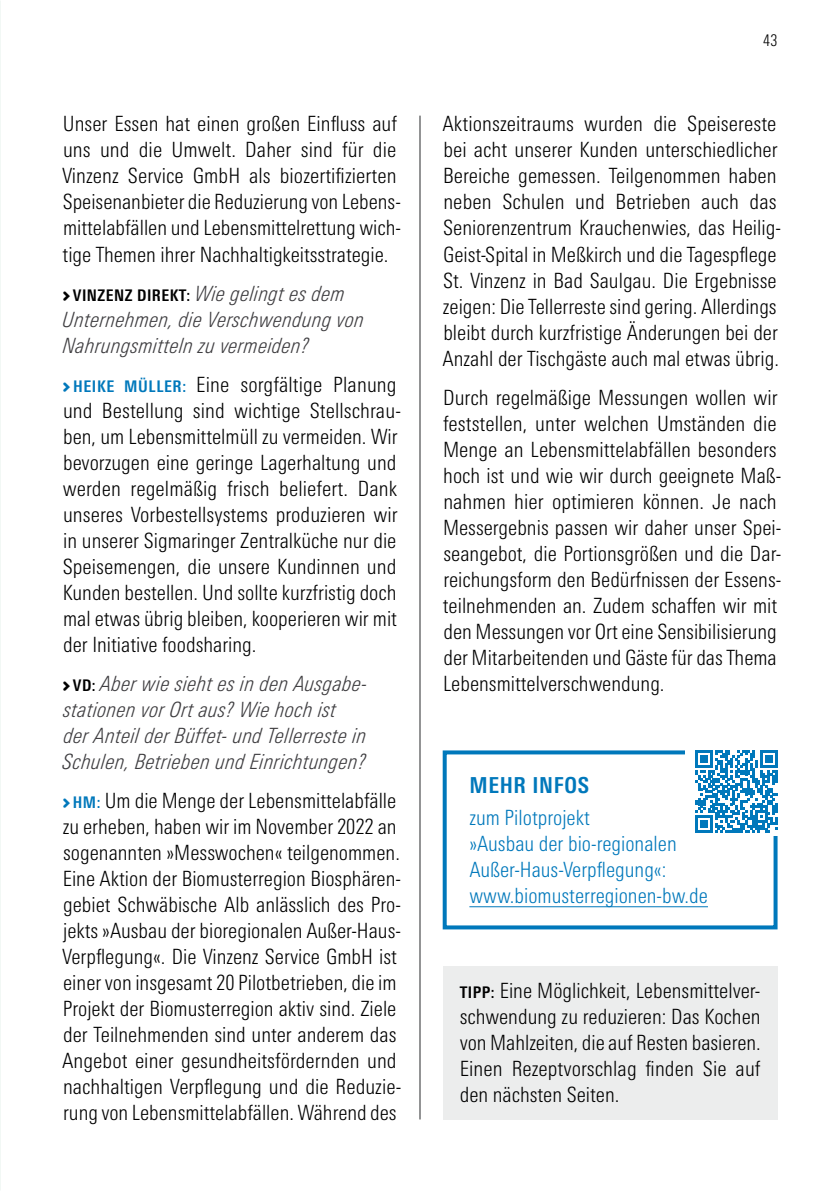
<style>
.page{position:relative;width:840px;height:1191px;background:#fff}
.page>*{position:absolute;margin:0;border:0;box-sizing:border-box;transform-origin:0 0}
.t1{font:700 condensed 22px "Univers Next Pro";letter-spacing:.03em;color:#0078bb}
.t2{font:300 condensed 21px/26px "Univers Next Pro";color:#000}
.t3{font:italic 300 condensed 21px/26px "Univers Next Pro";letter-spacing:.02em;color:#3e3d40}
.t4{font:300 condensed 21px/26px "Univers Next Pro";color:#0078bb}
.t5{font:300 condensed 16px "Univers Next Pro";color:#000}
.s1{font-weight:700;font-style:normal;font-size:16px;color:#000}
.s2{font-weight:700;font-size:16px;color:#0078bb}
.s3{font-weight:700;font-size:16px}
</style>
<div class="page">
<img style="left:0;top:0;width:1px;height:1191px">
<hr style="left:419px;top:116px;width:1px;height:1003px;background:#707172">
<hr style="left:469px;top:906px;width:238px;height:1px;background:#0078bb">
<div style="left:442px;top:750px;width:335px;height:179px;border:4px solid #0078bb"></div>
<div style="left:685px;top:740px;width:102px;height:96px;background:#fff"></div>
<svg style="left:695px;top:750px;width:82px;height:82px"></svg>
<div style="left:442px;top:966px;width:335px;height:153px;background:#eceded"></div>
<p class="t2" style="left:62px;top:111px;width:340px">Unser Essen hat einen großen Einfluss auf uns und die Umwelt. Daher sind für die Vinzenz Service GmbH als biozertifizierten Speisenanbieter die Reduzierung von Lebens&shy;mittelabfällen und Lebensmittelrettung wich&shy;tige Themen ihrer Nachhaltigkeitsstrategie.</p>
<p class="t3" style="left:63px;top:280px;width:303px;text-indent:10px"><span class="s1">VINZENZ DIREKT:</span> Wie gelingt es dem<br>Unternehmen, die Verschwendung von<br>Nahrungsmitteln zu vermeiden?</p>
<p class="t2" style="left:63px;top:371px;width:339px;text-indent:10px"><span class="s2">HEIKE MÜLLER:</span> Eine sorgfältige Planung und Bestellung sind wichtige Stellschrau&shy;ben, um Lebensmittelmüll zu vermeiden. Wir bevorzugen eine geringe Lagerhaltung und werden regelmäßig frisch beliefert. Dank unseres Vorbestellsystems produzieren wir in unserer Sigmaringer Zentralküche nur die Speisemengen, die unsere Kundinnen und Kunden bestellen. Und sollte kurzfristig doch mal etwas übrig bleiben, kooperieren wir mit der Initiative foodsharing.</p>
<p class="t3" style="left:63px;top:670px;width:305px;text-indent:10px"><span class="s1">VD:</span> Aber wie sieht es in den Ausgabe&shy;stationen vor Ort aus? Wie hoch ist<br>der Anteil der Büffet- und Tellerreste in Schulen, Betrieben und Einrichtungen?</p>
<p class="t2" style="left:62px;top:787px;width:340px;text-align:center"><span class="s2">HM:</span> Um die Menge der Lebensmittelabfälle zu erheben, haben wir im November 2022 an sogenannten »Messwochen« teilgenommen.<br>Eine Aktion der Biomusterregion Biosphären&shy;gebiet Schwäbische Alb anlässlich des Pro&shy;jekts »Ausbau der bioregionalen Außer-Haus-Verpflegung«. Die Vinzenz Service GmbH ist einer von insgesamt 20 Pilotbetrieben, die im Projekt der Biomusterregion aktiv sind. Ziele der Teilnehmenden sind unter anderem das Angebot einer gesundheitsfördernden und nachhaltigen Verpflegung und die Reduzie&shy;rung von Lebensmittelabfällen. Während des</p>
<p class="t5" style="left:762px;top:31px;width:16px">43</p>
<p class="t2" style="left:442px;top:111px;width:340px">Aktionszeitraums wurden die Speisereste bei acht unserer Kunden unterschiedlicher Bereiche gemessen. Teilgenommen haben neben Schulen und Betrieben auch das Seniorenzentrum Krauchenwies, das Heilig-Geist-Spital in Meßkirch und die Tagespflege St. Vinzenz in Bad Saulgau. Die Ergebnisse zeigen: Die Tellerreste sind gering. Allerdings bleibt durch kurzfristige Änderungen bei der Anzahl der Tischgäste auch mal etwas übrig.</p>
<p class="t2" style="left:442px;top:384px;width:340px">Durch regelmäßige Messungen wollen wir feststellen, unter welchen Umständen die Menge an Lebensmittelabfällen besonders hoch ist und wie wir durch geeignete Maß&shy;nahmen hier optimieren können. Je nach Messergebnis passen wir daher unser Spei&shy;seangebot, die Portionsgrößen und die Dar&shy;reichungsform den Bedürfnissen der Essens&shy;teilnehmenden an. Zudem schaffen wir mit den Messungen vor Ort eine Sensibilisierung der Mitarbeitenden und Gäste für das Thema Lebensmittelverschwendung.</p>
<p class="t1" style="left:469px;top:772px;width:121px">MEHR INFOS</p>
<p class="t4" style="left:469px;top:804px;width:240px">zum Pilotprojekt<br>»Ausbau der bio-regionalen<br>Außer-Haus-Verpflegung«: www.biomusterregionen-bw.de</p>
<p class="t2" style="left:459px;top:978px;width:302px;text-align:justify"><span class="s3">TIPP:</span> Eine Möglichkeit, Lebensmittelver&shy;schwendung zu reduzieren: Das Kochen von Mahlzeiten, die auf Resten basieren.<br>Einen Rezeptvorschlag finden Sie auf den nächsten Seiten.</p>
</div>
